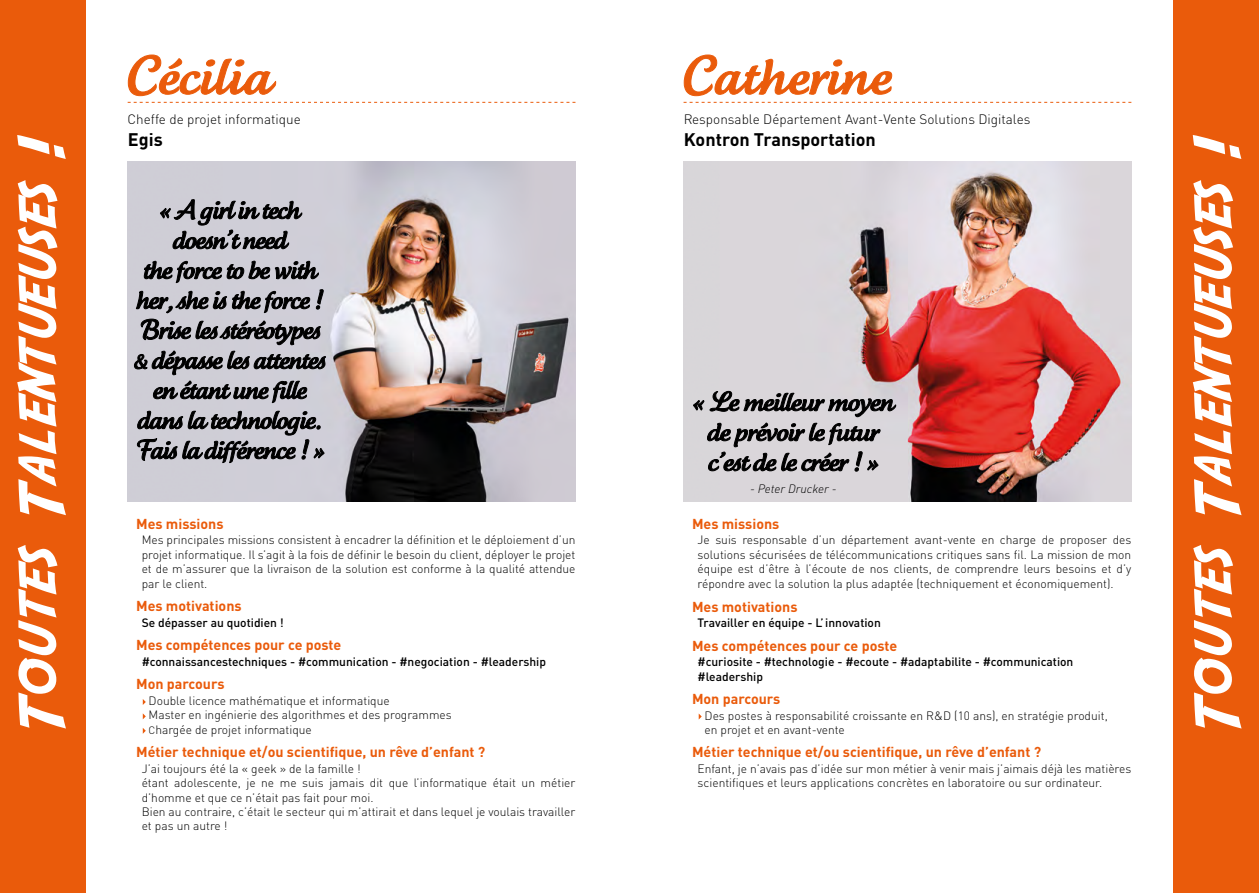
<style>
.page{position:relative;width:1259px;height:893px;background:#fff}
.page>*{position:absolute;margin:0;border:0;box-sizing:border-box;transform-origin:0 0}
.t1{font:63.3px "Adventure";letter-spacing:.035em;color:#fff}
.t2{font:700 18px "DIN Pro";color:#000}
.t3{font:700 14.25px "DIN Pro";color:#ea5b0b}
.t4{font:300 13.5px "DIN Pro";color:#000}
.t5{font:300 12px/14.4px "DIN Pro";color:#000}
.t6{font:500 12px/14.4px "DIN Pro";color:#000}
.t7{font:italic 300 12px "DIN Pro";color:#000}
.s1{font-size:10.65px}
</style>
<div class="page">
<img style="left:720px;top:162px;width:411px;height:340px">
<div style="left:0;top:0;width:85px;height:893px;background:#ea5b0b"></div>
<div style="left:1174px;top:0;width:85px;height:893px;background:#ea5b0b"></div>
<svg style="left:143px;top:699px;width:3px;height:6px"></svg>
<svg style="left:143px;top:713px;width:3px;height:6px"></svg>
<svg style="left:143px;top:728px;width:3px;height:6px"></svg>
<svg style="left:683px;top:102px;width:448px;height:1px"></svg>
<img style="left:128px;top:162px;width:447px;height:340px">
<svg style="left:698px;top:713px;width:3px;height:6px"></svg>
<svg style="left:128px;top:54px;width:447px;height:49px"></svg>
<svg style="left:683px;top:54px;width:209px;height:42px"></svg>
<svg style="left:693px;top:391px;width:203px;height:80px;background:#9d9b9e"></svg>
<svg style="left:137px;top:409px;width:187px;height:54px;background:#8b8a90"></svg>
<svg style="left:153px;top:381px;width:154px;height:22px;background:#7b7a7f"></svg>
<svg style="left:134px;top:319px;width:192px;height:56px;background:#8c8b91"></svg>
<svg style="left:136px;top:289px;width:187px;height:24px;background:#8a898f"></svg>
<svg style="left:144px;top:261px;width:175px;height:22px;background:#7f7e84"></svg>
<svg style="left:160px;top:194px;width:142px;height:55px;background:#95949b"></svg>
<p class="t4" style="left:684px;top:109px;width:348px">Responsable Département Avant-Vente Solutions Digitales</p>
<p class="t4" style="left:128px;top:109px;width:175px">Cheffe de projet informatique</p>
<h2 class="t2" style="left:128px;top:124px;width:37px">Egis</h2>
<h2 class="t2" style="left:683px;top:124px;width:194px">Kontron Transportation</h2>
<h1 class="t1" style="left:-1px;top:736px;width:603px;rotate:-90deg">Toutes Talentueuses !</h1>
<h1 class="t1" style="left:1175px;top:736px;width:603px;rotate:-90deg">Toutes Talentueuses !</h1>
<p class="t7" style="left:750px;top:480px;width:88px">- Peter Drucker -</p>
<p class="t3" style="left:136px;top:512px;width:89px">Mes missions</p>
<p class="t5" style="left:142px;top:532px;width:435px;text-align:justify">Mes principales missions consistent à encadrer la définition et le déploiement d’un projet informatique. Il s’agit à la fois de définir le besoin du client, déployer le projet et de m’assurer que la livraison de la solution est conforme à la qualité attendue par le client.</p>
<p class="t3" style="left:136px;top:594px;width:107px">Mes motivations</p>
<p class="t6" style="left:142px;top:614px;width:144px">Se dépasser au quotidien !</p>
<p class="t3" style="left:136px;top:633px;width:207px">Mes compétences pour ce poste</p>
<p class="t6" style="left:142px;top:653px;width:406px">#connaissancestechniques - #communication - #negociation - #leadership</p>
<p class="t3" style="left:136px;top:672px;width:90px">Mon parcours</p>
<p class="t5" style="left:149px;top:692px;width:305px">Double licence mathématique et informatique<br>Master en ingénierie des algorithmes et des programmes<br><span class="s1">C</span>hargée de projet informatique</p>
<p class="t3" style="left:136px;top:740px;width:351px">Métier technique et/ou scientifique, un rêve d’enfant ?</p>
<p class="t5" style="left:142px;top:760px;width:435px">J’ai toujours été la « geek » de la famille !<br>étant adolescente, je ne me suis jamais dit que l’informatique était un métier d’homme et que ce n’était pas fait pour moi.<br>Bien au contraire, c’était le secteur qui m’attirait et dans lequel je voulais travailler et pas un autre !</p>
<p class="t3" style="left:692px;top:512px;width:89px">Mes missions</p>
<p class="t5" style="left:697px;top:532px;width:435px;text-align:justify">Je suis responsable d’un département avant-vente en charge de proposer des solutions sécurisées de télécommunications critiques sans fil. La mission de mon équipe est d’être à l’écoute de nos clients, de comprendre leurs besoins et d’y répondre avec la solution la plus adaptée (techniquement et économiquement).</p>
<p class="t3" style="left:692px;top:595px;width:107px">Mes motivations</p>
<p class="t6" style="left:697px;top:614px;width:185px">Travailler en équipe - L’innovation</p>
<p class="t3" style="left:692px;top:634px;width:207px">Mes compétences pour ce poste</p>
<p class="t6" style="left:697px;top:653px;width:377px">#curiosite - #technologie - #ecoute - #adaptabilite - #communication #leadership</p>
<p class="t3" style="left:692px;top:687px;width:90px">Mon parcours</p>
<p class="t5" style="left:704px;top:707px;width:405px">Des postes à responsabilité croissante en R&amp;D (10 ans), en stratégie produit, en projet et en avant-vente</p>
<p class="t3" style="left:692px;top:740px;width:351px">Métier technique et/ou scientifique, un rêve d’enfant ?</p>
<p class="t5" style="left:697px;top:760px;width:435px">Enfant, je n’avais pas d’idée sur mon métier à venir mais j’aimais déjà les matières scientifiques et leurs applications concrètes en laboratoire ou sur ordinateur.</p>
</div>
